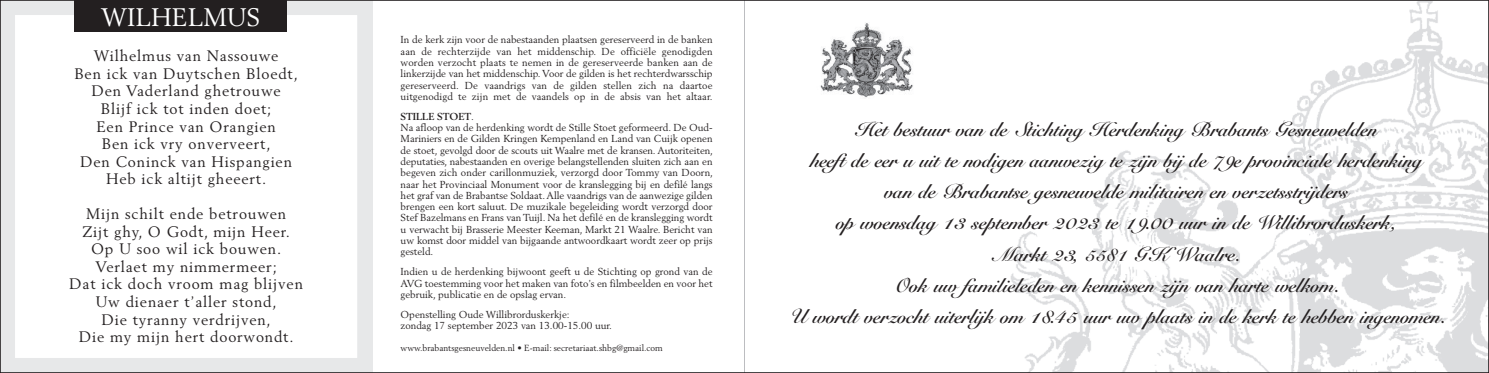
<style>
.page{position:relative;width:1489px;height:373px;background:#fff}
.page>*{position:absolute;margin:0;border:0;box-sizing:border-box;transform-origin:0 0}
.t1{font:25px "Berling";color:#fff}
.t2{font:22.5px/31.2px "Catania";color:#231f20;text-align:center}
.t3{font:15px/17.5px "Berling";letter-spacing:.055em;color:#231f20;text-align:center}
.t4{font:10px/11.2px "Berling";color:#231f20;text-align:justify}
.t5{font:8.75px "Berling";color:#231f20}
.s1{font-weight:700}
</style>
<div class="page">
<img style="left:1011px;top:2px;width:475px;height:368px">
<hr style="left:744px;top:0;width:1px;height:372px;background:#bcbdc0">
<div style="left:0;top:0;width:372px;height:372px;border:15px solid #e7e8e9"></div>
<div style="left:74px;top:0;width:213px;height:31px;background:#231f20"></div>
<svg style="left:820px;top:23px;width:93px;height:75px"></svg>
<h1 class="t1" style="left:101px;top:7px;width:161px">WILHELMUS</h1>
<h3 class="t3" style="left:74px;top:48px;width:225px">Wilhelmus van Nassouwe<br>Ben ick van Duytschen Bloedt,<br>Den Vaderland ghetrouwe<br>Blijf ick tot inden doet;<br>Een Prince van Orangien<br>Ben ick vry onverveert,<br>Den Coninck van Hispangien<br>Heb ick altijt gheeert.</h3>
<h3 class="t3" style="left:69px;top:206px;width:235px">Mijn schilt ende betrouwen<br>Zijt ghy, O Godt, mijn Heer.<br>Op U soo wil ick bouwen.<br>Verlaet my nimmermeer;<br>Dat ick doch vroom mag blijven<br>Uw dienaer t’aller stond,<br>Die tyranny verdrijven,<br>Die my mijn hert doorwondt.</h3>
<p class="t4" style="left:400px;top:35px;width:313px">In de kerk zijn voor de nabestaanden plaatsen gereserveerd in de banken aan de rechterzijde van het middenschip. De officiële genodigden worden verzocht plaats te nemen in de gereserveerde banken aan de linkerzijde van het middenschip. Voor de gilden is het rechterdwarsschip gereserveerd. De vaandrigs van de gilden stellen zich na daartoe uitgenodigd te zijn met de vaandels op in de absis van het altaar.</p>
<p class="t4" style="left:400px;top:111px;width:314px;text-align:left"><span class="s1">STILLE STOET</span>.<br>Na afloop van de herdenking wordt de Stille Stoet geformeerd. De Oud-Mariniers en de Gilden Kringen Kempenland en Land van Cuijk openen de stoet, gevolgd door de scouts uit Waalre met de kransen. Autoriteiten, deputaties, nabestaanden en overige belangstellenden sluiten zich aan en begeven zich onder carillonmuziek, verzorgd door Tommy van Doorn, naar het Provinciaal Monument voor de kranslegging bij en defilé langs het graf van de Brabantse Soldaat.Alle vaandrigs van de aanwezige gilden brengen een kort saluut. De muzikale begeleiding wordt verzorgd door Stef Bazelmans en Frans van Tuijl. Na het defilé en de kranslegging wordt u verwacht bij Brasserie Meester Keeman, Markt 21 Waalre. Bericht van uw komst door middel van bijgaande antwoordkaart wordt zeer op prijs gesteld.</p>
<p class="t4" style="left:400px;top:266px;width:313px">Indien u de herdenking bijwoont geeft u de Stichting op grond van de AVG toestemming voor het maken van foto’s en filmbeelden en voor het gebruik, publicatie en de opslag ervan.</p>
<p class="t4" style="left:400px;top:309px;width:213px">Openstelling Oude Willibrorduskerkje:<br>zondag 17 september 2023 van 13.00-15.00 uur.</p>
<p class="t5" style="left:400px;top:343px;width:264px">www.brabantsgesneuvelden.nl • E-mail: secretariaat.shbg@gmail.com</p>
<p class="t2" style="left:786px;top:112px;width:662px">Het bestuur van de Stichting Herdenking Brabants Gesneuvelden<br>heeft de eer u uit te nodigen aanwezig te zijn bijde 79e provinciale herdenking<br>van de Brabantse gesneuvelde militairen en verzetsstrijders<br>op woensdag 13 september 2023 te 19.00 uur in de Willibrorduskerk,<br>Markt 23, 5581 GK Waalre.<br>Ook uw familieleden en kennissen zijn van harte welkom.<br>U wordt verzocht uiterlijk om 18.45 uur uw plaats in de kerk te hebben ingenomen.</p>
</div>
